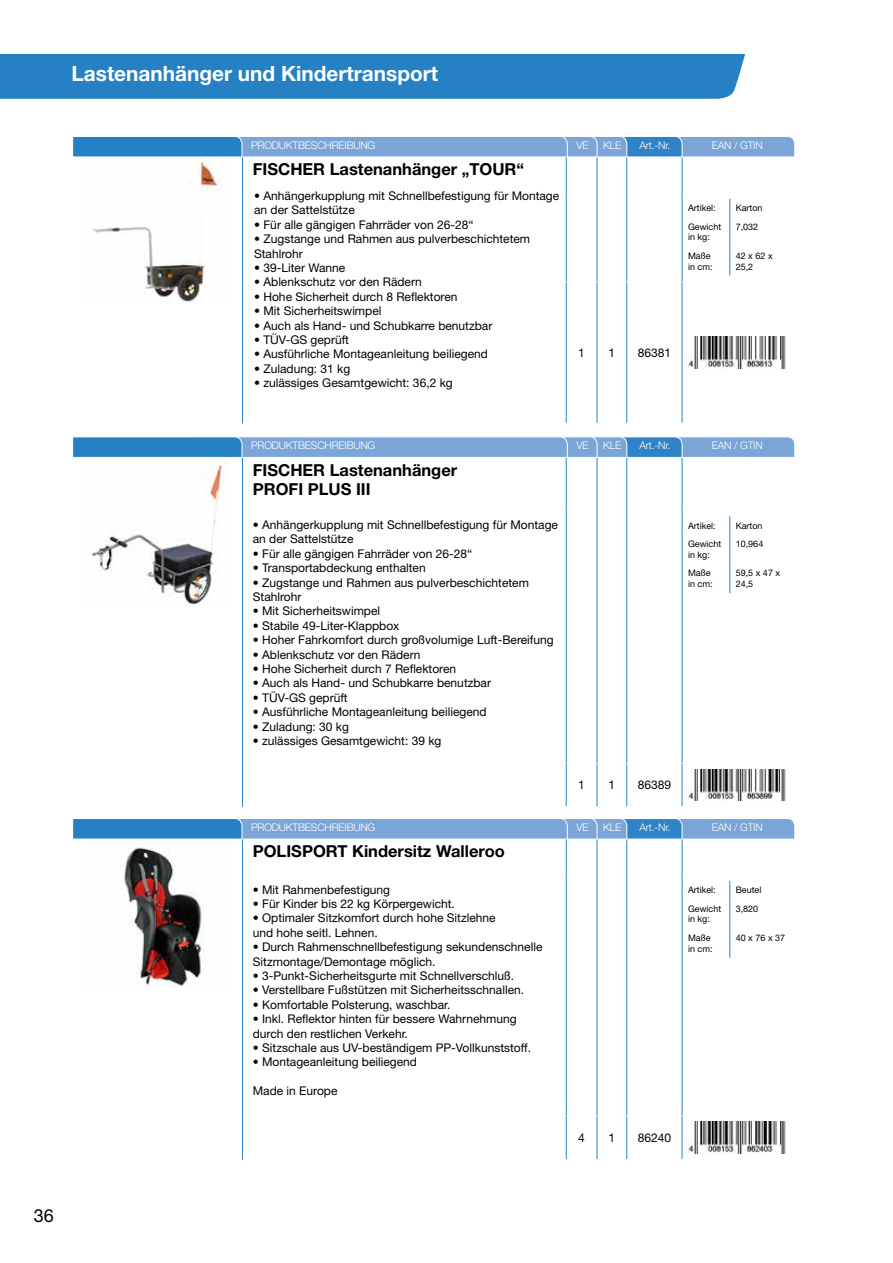
<style>
.page{position:relative;width:893px;height:1263px;background:#fff}
.page>*{position:absolute;margin:0;border:0;box-sizing:border-box;transform-origin:0 0}
.t1{font:700 21px "Helvetica Neue LT Std";color:#fff}
.t2{font:18px "Helvetica Neue LT Std";color:#000}
.t3{font:700 16.5px/19.8px "Helvetica Neue LT Std";color:#000}
.t4{font:12px/14.4px "Helvetica Neue LT Std";color:#000}
.t5{font:300 10.5px "Helvetica Neue LT Std";letter-spacing:-.02em;color:#fff}
.t6{font:9px/10.8px "Helvetica Neue LT Std";color:#000}
</style>
<div class="page">
<svg style="left:72px;top:136px;width:723px;height:22px;background:#73a5d6"></svg>
<img style="left:83px;top:157px;width:148px;height:146px">
<hr style="left:242px;top:157px;width:1px;height:36px;background:#2581c4">
<hr style="left:566px;top:157px;width:1px;height:36px;background:#2581c4">
<hr style="left:597px;top:157px;width:1px;height:36px;background:#2581c4">
<hr style="left:626px;top:157px;width:1px;height:36px;background:#2581c4">
<hr style="left:242px;top:193px;width:1px;height:89px;background:#2581c4">
<hr style="left:566px;top:193px;width:1px;height:89px;background:#2581c4">
<hr style="left:597px;top:193px;width:1px;height:89px;background:#2581c4">
<hr style="left:626px;top:193px;width:1px;height:89px;background:#2581c4">
<hr style="left:682px;top:157px;width:1px;height:36px;background:#2581c4">
<hr style="left:682px;top:193px;width:1px;height:89px;background:#2581c4">
<hr style="left:242px;top:282px;width:1px;height:141px;background:#2581c4">
<svg style="left:729px;top:199px;width:1px;height:47px"></svg>
<hr style="left:729px;top:246px;width:1px;height:30px;background:#2581c4">
<hr style="left:566px;top:282px;width:1px;height:141px;background:#2581c4">
<hr style="left:597px;top:282px;width:1px;height:141px;background:#2581c4">
<hr style="left:626px;top:282px;width:1px;height:141px;background:#2581c4">
<hr style="left:682px;top:282px;width:1px;height:141px;background:#2581c4">
<img style="left:687px;top:337px;width:99px;height:31px">
<svg style="left:72px;top:436px;width:723px;height:22px;background:#73a5d6"></svg>
<img style="left:90px;top:460px;width:138px;height:145px">
<hr style="left:242px;top:458px;width:1px;height:52px;background:#2581c4">
<hr style="left:566px;top:458px;width:1px;height:52px;background:#2581c4">
<hr style="left:597px;top:458px;width:1px;height:52px;background:#2581c4">
<hr style="left:626px;top:458px;width:1px;height:52px;background:#2581c4">
<hr style="left:242px;top:510px;width:1px;height:253px;background:#2581c4">
<hr style="left:566px;top:510px;width:1px;height:253px;background:#2581c4">
<hr style="left:597px;top:510px;width:1px;height:253px;background:#2581c4">
<hr style="left:626px;top:510px;width:1px;height:253px;background:#2581c4">
<hr style="left:682px;top:458px;width:1px;height:52px;background:#2581c4">
<hr style="left:682px;top:510px;width:1px;height:253px;background:#2581c4">
<hr style="left:242px;top:763px;width:1px;height:44px;background:#2581c4">
<svg style="left:729px;top:516px;width:1px;height:77px"></svg>
<hr style="left:566px;top:764px;width:1px;height:42px;background:#2581c4">
<hr style="left:597px;top:764px;width:1px;height:42px;background:#2581c4">
<hr style="left:626px;top:764px;width:1px;height:42px;background:#2581c4">
<hr style="left:682px;top:764px;width:1px;height:42px;background:#2581c4">
<img style="left:687px;top:769px;width:99px;height:32px">
<svg style="left:72px;top:818px;width:723px;height:22px;background:#72a4d6"></svg>
<img style="left:83px;top:839px;width:148px;height:148px">
<hr style="left:242px;top:839px;width:1px;height:36px;background:#2581c4">
<hr style="left:566px;top:839px;width:1px;height:36px;background:#2581c4">
<hr style="left:597px;top:839px;width:1px;height:36px;background:#2581c4">
<hr style="left:626px;top:839px;width:1px;height:36px;background:#2581c4">
<hr style="left:242px;top:875px;width:1px;height:241px;background:#2581c4">
<hr style="left:566px;top:875px;width:1px;height:241px;background:#2581c4">
<hr style="left:597px;top:875px;width:1px;height:241px;background:#2581c4">
<hr style="left:626px;top:875px;width:1px;height:241px;background:#2581c4">
<hr style="left:682px;top:839px;width:1px;height:36px;background:#2581c4">
<hr style="left:682px;top:875px;width:1px;height:241px;background:#2581c4">
<hr style="left:242px;top:1116px;width:1px;height:44px;background:#2581c4">
<svg style="left:729px;top:881px;width:1px;height:47px"></svg>
<hr style="left:729px;top:928px;width:1px;height:30px;background:#2581c4">
<hr style="left:566px;top:1117px;width:1px;height:42px;background:#2581c4">
<hr style="left:597px;top:1117px;width:1px;height:42px;background:#2581c4">
<hr style="left:626px;top:1117px;width:1px;height:42px;background:#2581c4">
<hr style="left:682px;top:1117px;width:1px;height:42px;background:#2581c4">
<img style="left:687px;top:1122px;width:99px;height:32px">
<div style="left:0;top:54px;width:745px;height:45px;background:#2581c4"></div>
<h1 class="t1" style="left:72px;top:61px;width:368px">Lastenanhänger und Kindertransport</h1>
<p class="t5" style="left:251px;top:138px;width:126px">PRODUKTBESCHREIBUNG</p>
<p class="t5" style="left:576px;top:138px;width:14px">VE</p>
<p class="t5" style="left:603px;top:138px;width:20px">KLE</p>
<p class="t5" style="left:639px;top:138px;width:33px">Art.-Nr.</p>
<p class="t5" style="left:712px;top:138px;width:53px">EAN / GTIN</p>
<h3 class="t3" style="left:253px;top:159px;width:273px">FISCHER Lastenanhänger „TOUR“</h3>
<p class="t6" style="left:688px;top:202px;width:29px">Artikel:</p>
<p class="t6" style="left:736px;top:202px;width:28px">Karton</p>
<p class="t6" style="left:688px;top:221px;width:35px">Gewicht in kg:</p>
<p class="t6" style="left:736px;top:221px;width:24px">7,032</p>
<p class="t6" style="left:688px;top:250px;width:26px">Maße in cm:</p>
<p class="t6" style="left:736px;top:250px;width:38px">42 x 62 x<br>25,2</p>
<p class="t4" style="left:254px;top:188px;width:307px">• Anhängerkupplung mit Schnellbefestigung für Montage an der Sattelstütze</p>
<p class="t4" style="left:254px;top:217px;width:221px">• Für alle gängigen Fahrräder von 26-28“</p>
<p class="t4" style="left:254px;top:231px;width:278px">• Zugstange und Rahmen aus pulverbeschichtetem<br>Stahlrohr</p>
<p class="t4" style="left:254px;top:260px;width:93px">• 39-Liter Wanne</p>
<p class="t4" style="left:254px;top:275px;width:169px">• Ablenkschutz vor den Rädern</p>
<p class="t4" style="left:254px;top:289px;width:205px">• Hohe Sicherheit durch 8 Reflektoren</p>
<p class="t4" style="left:254px;top:303px;width:129px">• Mit Sicherheitswimpel</p>
<p class="t4" style="left:254px;top:318px;width:240px">• Auch als Hand- und Schubkarre benutzbar</p>
<p class="t4" style="left:254px;top:332px;width:96px">• TÜV-GS geprüft</p>
<p class="t4" style="left:254px;top:347px;width:235px">• Ausführliche Montageanleitung beiliegend</p>
<p class="t4" style="left:254px;top:361px;width:98px">• Zuladung: 31 kg</p>
<p class="t4" style="left:254px;top:375px;width:200px">• zulässiges Gesamtgewicht: 36,2 kg</p>
<p class="t4" style="left:578px;top:345px;width:8px">1</p>
<p class="t4" style="left:609px;top:345px;width:8px">1</p>
<p class="t4" style="left:638px;top:345px;width:35px">86381</p>
<p class="t5" style="left:251px;top:439px;width:126px">PRODUKTBESCHREIBUNG</p>
<p class="t5" style="left:576px;top:439px;width:14px">VE</p>
<p class="t5" style="left:603px;top:439px;width:20px">KLE</p>
<p class="t5" style="left:639px;top:439px;width:33px">Art.-Nr.</p>
<p class="t5" style="left:712px;top:439px;width:53px">EAN / GTIN</p>
<h3 class="t3" style="left:253px;top:459px;width:206px">FISCHER Lastenanhänger<br>PROFI PLUS III</h3>
<p class="t4" style="left:253px;top:517px;width:307px">• Anhängerkupplung mit Schnellbefestigung für Montage an der Sattelstütze</p>
<p class="t4" style="left:253px;top:546px;width:221px">• Für alle gängigen Fahrräder von 26-28“</p>
<p class="t4" style="left:253px;top:561px;width:174px">• Transportabdeckung enthalten</p>
<p class="t4" style="left:253px;top:575px;width:278px">• Zugstange und Rahmen aus pulverbeschichtetem<br>Stahlrohr</p>
<p class="t4" style="left:253px;top:604px;width:129px">• Mit Sicherheitswimpel</p>
<p class="t4" style="left:253px;top:618px;width:148px">• Stabile 49-Liter-Klappbox</p>
<p class="t4" style="left:253px;top:633px;width:302px">• Hoher Fahrkomfort durch großvolumige Luft-Bereifung</p>
<p class="t4" style="left:253px;top:647px;width:169px">• Ablenkschutz vor den Rädern</p>
<p class="t4" style="left:253px;top:661px;width:205px">• Hohe Sicherheit durch 7 Reflektoren</p>
<p class="t4" style="left:253px;top:676px;width:240px">• Auch als Hand- und Schubkarre benutzbar</p>
<p class="t4" style="left:253px;top:690px;width:96px">• TÜV-GS geprüft</p>
<p class="t4" style="left:253px;top:705px;width:235px">• Ausführliche Montageanleitung beiliegend</p>
<p class="t4" style="left:253px;top:719px;width:98px">• Zuladung: 30 kg</p>
<p class="t4" style="left:253px;top:733px;width:190px">• zulässiges Gesamtgewicht: 39 kg</p>
<p class="t6" style="left:688px;top:520px;width:29px">Artikel:</p>
<p class="t6" style="left:736px;top:520px;width:28px">Karton</p>
<p class="t6" style="left:688px;top:538px;width:35px">Gewicht in kg:</p>
<p class="t6" style="left:736px;top:538px;width:29px">10,964</p>
<p class="t6" style="left:688px;top:567px;width:26px">Maße in cm:</p>
<p class="t6" style="left:736px;top:567px;width:46px">59,5 x 47 x<br>24,5</p>
<p class="t4" style="left:578px;top:777px;width:8px">1</p>
<p class="t4" style="left:609px;top:777px;width:8px">1</p>
<p class="t4" style="left:638px;top:777px;width:35px">86389</p>
<p class="t5" style="left:251px;top:820px;width:126px">PRODUKTBESCHREIBUNG</p>
<p class="t5" style="left:576px;top:820px;width:14px">VE</p>
<p class="t5" style="left:603px;top:820px;width:20px">KLE</p>
<p class="t5" style="left:639px;top:820px;width:33px">Art.-Nr.</p>
<p class="t5" style="left:712px;top:820px;width:53px">EAN / GTIN</p>
<h3 class="t3" style="left:253px;top:841px;width:254px">POLISPORT Kindersitz Walleroo</h3>
<p class="t4" style="left:253px;top:882px;width:139px">• Mit Rahmenbefestigung</p>
<p class="t4" style="left:253px;top:896px;width:204px">• Für Kinder bis 22 kg Körpergewicht.</p>
<p class="t4" style="left:253px;top:911px;width:244px">• Optimaler Sitzkomfort durch hohe Sitzlehne und hohe seitl. Lehnen.</p>
<p class="t4" style="left:253px;top:940px;width:291px">• Durch Rahmenschnellbefestigung sekundenschnelle<br>Sitzmontage/Demontage möglich.</p>
<p class="t4" style="left:253px;top:968px;width:263px">• 3-Punkt-Sicherheitsgurte mit Schnellverschluß.</p>
<p class="t4" style="left:253px;top:983px;width:273px">• Verstellbare Fußstützen mit Sicherheitsschnallen.</p>
<p class="t4" style="left:253px;top:997px;width:199px">• Komfortable Polsterung, waschbar.</p>
<p class="t4" style="left:253px;top:1012px;width:265px">• Inkl. Reflektor hinten für bessere Wahrnehmung durch den restlichen Verkehr.</p>
<p class="t4" style="left:253px;top:1040px;width:280px">• Sitzschale aus UV-beständigem PP-Vollkunststoff.</p>
<p class="t4" style="left:253px;top:1055px;width:166px">• Montageanleitung beiliegend</p>
<p class="t4" style="left:253px;top:1084px;width:86px">Made in Europe</p>
<p class="t6" style="left:688px;top:884px;width:29px">Artikel:</p>
<p class="t6" style="left:736px;top:884px;width:27px">Beutel</p>
<p class="t6" style="left:688px;top:903px;width:35px">Gewicht in kg:</p>
<p class="t6" style="left:736px;top:903px;width:24px">3,820</p>
<p class="t6" style="left:688px;top:932px;width:26px">Maße in cm:</p>
<p class="t6" style="left:736px;top:932px;width:51px">40 x 76 x 37</p>
<p class="t4" style="left:578px;top:1130px;width:8px">4</p>
<p class="t4" style="left:609px;top:1130px;width:8px">1</p>
<p class="t4" style="left:638px;top:1130px;width:35px">86240</p>
<h2 class="t2" style="left:34px;top:1205px;width:22px">36</h2>
</div>
